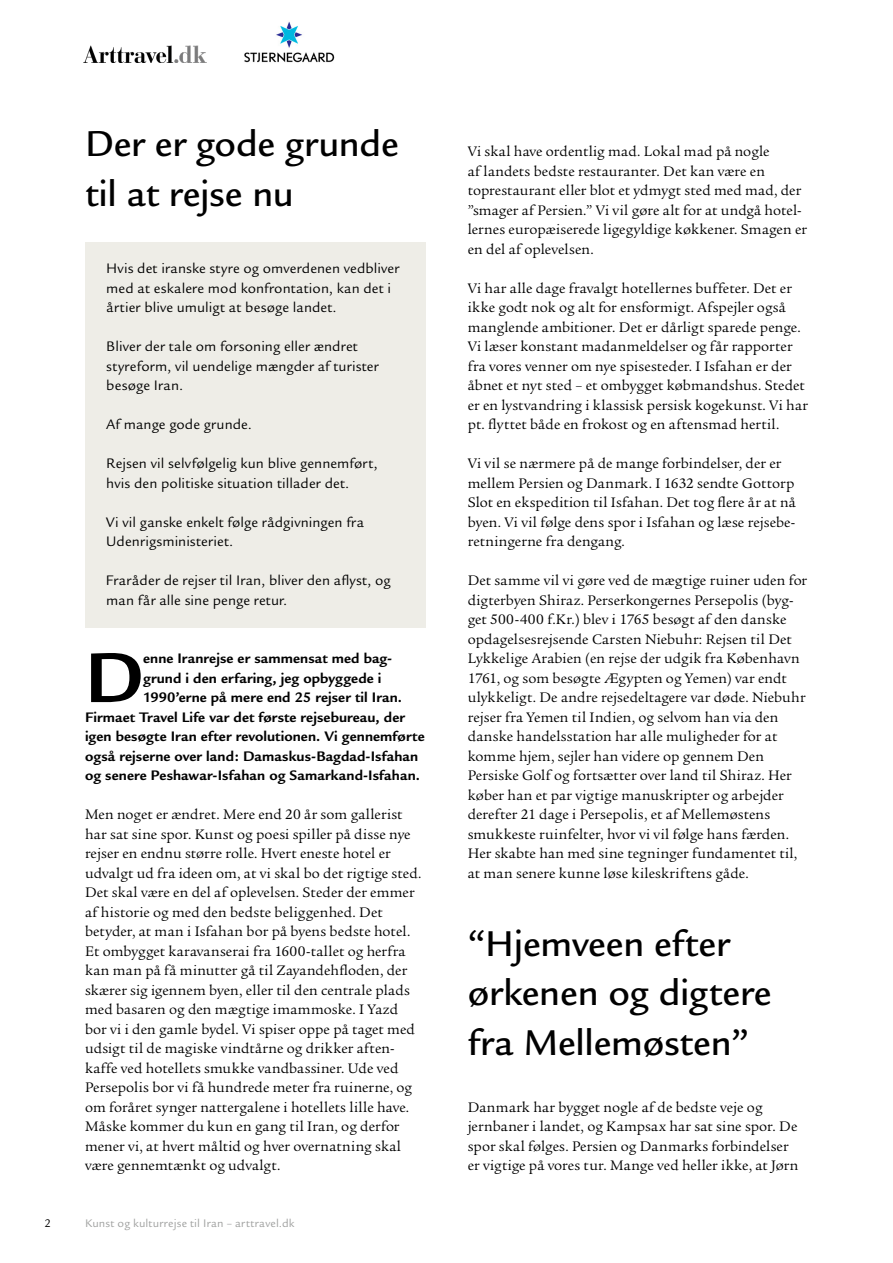
<style>
.page{position:relative;width:893px;height:1263px;background:#fff}
.page>*{position:absolute;margin:0;border:0;box-sizing:border-box;transform-origin:0 0}
.t1{font:700 76.5px "Legacy Sans";color:#000}
.t2{font:500 39px/49.5px "Legacy Sans";color:#000}
.t3{font:15px/19.5px "Legacy Serif";letter-spacing:.005em;color:#000}
.t4{font:15px/19.5px "Legacy Sans";letter-spacing:.01em;color:#000}
.t5{font:700 15px "Legacy Sans";letter-spacing:.005em;color:#000}
.t6{font:12px "Legacy Sans";letter-spacing:.02em;color:#9fa09f}
.t7{font:12px "Legacy Sans";color:#000}
</style>
<div class="page">
<img style="left:244px;top:21px;width:91px;height:42px">
<img style="left:84px;top:45px;width:122px;height:17px">
<div style="left:85px;top:243px;width:340px;height:385px;background:#eeede7"></div>
<p class="t7" style="left:45px;top:1216px;width:8px">2</p>
<h2 class="t2" style="left:85px;top:119px;width:315px">Der er gode grunde til at rejse nu</h2>
<p class="t4" style="left:106px;top:259px;width:295px">Hvis det iranske styre og omverdenen vedbliver med at eskalere mod konfrontation, kan det i årtier blive umuligt at besøge landet.</p>
<p class="t4" style="left:106px;top:337px;width:274px">Bliver der tale om forsoning eller ændret styreform, vil uendelige mængder af turister besøge Iran.</p>
<p class="t4" style="left:106px;top:415px;width:147px">Af mange gode grunde.</p>
<p class="t4" style="left:106px;top:454px;width:273px">Rejsen vil selvfølgelig kun blive gennemført, hvis den politiske situation tillader det.</p>
<p class="t4" style="left:106px;top:512px;width:259px">Vi vil ganske enkelt følge rådgivningen fra<br>Udenrigsministeriet.</p>
<p class="t4" style="left:106px;top:571px;width:286px">Fraråder de rejser til Iran, bliver den aflyst, og man får alle sine penge retur.</p>
<h1 class="t1" style="left:85px;top:634px;width:60px">D</h1>
<p class="t5" style="left:143px;top:650px;width:251px">enne Iranrejse er sammensat med bag-</p>
<p class="t5" style="left:143px;top:669px;width:240px">grund i den erfaring, jeg opbyggede i</p>
<p class="t5" style="left:143px;top:689px;width:260px">1990’erne på mere end 25 rejser til Iran.</p>
<p class="t5" style="left:85px;top:708px;width:321px">Firmaet Travel Life var det første rejsebureau, der</p>
<p class="t5" style="left:85px;top:728px;width:341px">igen besøgte Iran efter revolutionen. Vi gennemførte</p>
<p class="t5" style="left:85px;top:747px;width:335px">også rejserne over land: Damaskus-Bagdad-Isfahan</p>
<p class="t5" style="left:85px;top:767px;width:336px">og senere Peshawar-Isfahan og Samarkand-Isfahan.</p>
<p class="t3" style="left:85px;top:805px;width:338px">Men noget er ændret. Mere end 20 år som gallerist har sat sine spor. Kunst og poesi spiller på disse nye rejser en endnu større rolle. Hvert eneste hotel er udvalgt ud fra ideen om, at vi skal bo det rigtige sted.<br>Det skal være en del af oplevelsen. Steder der emmer af historie og med den bedste beliggenhed. Det betyder, at man i Isfahan bor på byens bedste hotel.<br>Et ombygget karavanserai fra 1600-tallet og herfra kan man på få minutter gå til Zayandehfloden, der skærer sig igennem byen, eller til den centrale plads med basaren og den mægtige imammoske. I Yazd bor vi i den gamle bydel. Vi spiser oppe på taget med udsigt til de magiske vindtårne og drikker aften&shy;kaffe ved hotellets smukke vandbassiner. Ude ved Persepolis bor vi få hundrede meter fra ruinerne, og om foråret synger nattergalene i hotellets lille have.<br>Måske kommer du kun en gang til Iran, og derfor mener vi, at hvert måltid og hver overnatning skal være gennemtænkt og udvalgt.</p>
<p class="t6" style="left:85px;top:1216px;width:211px">Kunst og kulturrejse til Iran – arttravel.dk</p>
<p class="t3" style="left:468px;top:142px;width:341px">Vi skal have ordentlig mad. Lokal mad på nogle<br>af landets bedste restauranter. Det kan være en toprestaurant eller blot et ydmygt sted med mad, der ”smager af Persien.” Vi vil gøre alt for at undgå hotel&shy;lernes europæiserede ligegyldige køkkener. Smagen er en del af oplevelsen.</p>
<p class="t3" style="left:468px;top:278px;width:342px">Vi har alle dage fravalgt hotellernes buffeter. Det er ikke godt nok og alt for ensformigt. Afspejler også manglende ambitioner. Det er dårligt sparede penge.<br>Vi læser konstant madanmeldelser og får rapporter fra vores venner om nye spisesteder. I Isfahan er der åbnet et nyt sted – et ombygget købmandshus. Stedet er en lystvandring i klassisk persisk kogekunst. Vi har pt. flyttet både en frokost og en aftensmad hertil.</p>
<p class="t3" style="left:468px;top:454px;width:330px">Vi vil se nærmere på de mange forbindelser, der er mellem Persien og Danmark. I 1632 sendte Gottorp Slot en ekspedition til Isfahan. Det tog flere år at nå byen. Vi vil følge dens spor i Isfahan og læse rejsebe&shy;retningerne fra dengang.</p>
<p class="t3" style="left:468px;top:571px;width:341px">Det samme vil vi gøre ved de mægtige ruiner uden for digterbyen Shiraz. Perserkongernes Persepolis (byg&shy;get 500-400 f.Kr.) blev i 1765 besøgt af den danske opdagelsesrejsende Carsten Niebuhr: Rejsen til Det Lykkelige Arabien (en rejse der udgik fra København 1761, og som besøgte Ægypten og Yemen) var endt ulykkeligt. De andre rejsedeltagere var døde. Niebuhr rejser fra Yemen til Indien, og selvom han via den danske handelsstation har alle muligheder for at komme hjem, sejler han videre op gennem Den Persiske Golf og fortsætter over land til Shiraz. Her køber han et par vigtige manuskripter og arbejder derefter 21 dage i Persepolis, et af Mellemøstens smukkeste ruinfelter, hvor vi vil følge hans færden.<br>Her skabte han med sine tegninger fundamentet til, at man senere kunne løse kileskriftens gåde.</p>
<h2 class="t2" style="left:468px;top:919px;width:305px">“Hjemveen efter ørkenen og digtere fra Mellemøsten”</h2>
<p class="t3" style="left:468px;top:1097px;width:332px">Danmark har bygget nogle af de bedste veje og jernbaner i landet, og Kampsax har sat sine spor. De spor skal følges. Persien og Danmarks forbindelser er vigtige på vores tur. Mange ved heller ikke, at Jørn</p>
</div>
